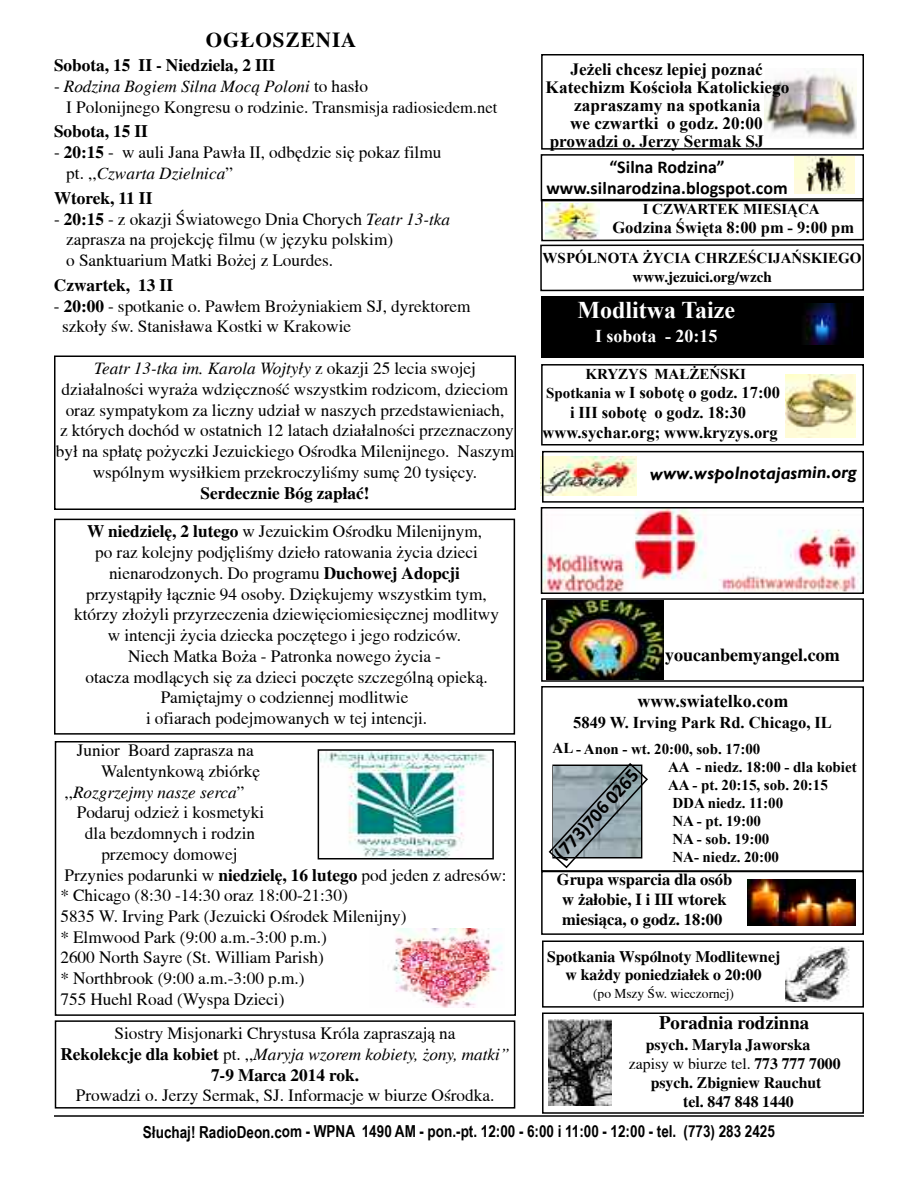
<style>
.page{position:relative;width:918px;height:1188px;background:#fff}
.page>*{position:absolute;margin:0;border:0;box-sizing:border-box;transform-origin:0 0}
.t1{font:700 24px "Times New Roman";color:#fff}
.t2{font:700 21px "Toronto";letter-spacing:.05em;color:#000}
.t3{font:700 19.5px "Calibri";color:#000}
.t4{font:700 18.75px "Toronto";color:#000}
.t5{font:700 18px/21.6px "Calibri";color:#000;text-align:center}
.t6{font:italic 700 18px "Gill Sans";letter-spacing:-.005em;color:#000}
.t7{font:700 18px "Toronto";color:#000}
.t8{font:700 18px "Times New Roman";color:#000}
.t9{font:700 18px "Times New Roman";color:#fff}
.t10{font:17.25px/20.7px "Toronto";color:#000}
.t11{font:700 17.25px "Times New Roman";color:#000}
.t12{font:700 17.25px "Toronto";color:#000}
.t13{font:italic 17.25px "Toronto";color:#000}
.t14{font:700 16.5px/19.8px "Times New Roman";color:#000;text-align:center}
.t15{font:700 16.5px "Arial Narrow";color:#000}
.t16{font:700 16.5px/19.8px "Toronto";color:#000;text-align:center}
.t17{font:700 15.75px/18px "Toronto";color:#000;text-align:center}
.t18{font:15.75px "Toronto";color:#000}
.t19{font:700 15px/18px "Times New Roman";color:#000}
.t20{font:700 15px "Toronto";color:#000}
.t21{font:13.5px "Toronto";color:#000}
.s1{font-style:italic}
.s2{font-size:16.5px}
.s3{font-weight:700}
.s4{font-style:normal}
.s5{font-size:15px}
</style>
<div class="page">
<hr style="left:54px;top:1115px;width:810px;height:2px;background:#000">
<div style="left:541px;top:54px;width:323px;height:96px;border:2px solid #000"></div>
<img style="left:764px;top:69px;width:92px;height:68px">
<div style="left:541px;top:296px;width:323px;height:62px;background:#000"></div>
<img style="left:549px;top:1020px;width:63px;height:86px">
<div style="left:541px;top:598px;width:323px;height:84px;border:2px solid #000"></div>
<svg style="left:540px;top:197px;width:324px;height:95px"></svg>
<div style="left:541px;top:364px;width:323px;height:82px;border:2px solid #000"></div>
<img style="left:785px;top:375px;width:70px;height:62px">
<div style="left:541px;top:154px;width:323px;height:47px;border:2px solid #000"></div>
<div style="left:793px;top:156px;width:63px;height:37px;background:#fffbd7"></div>
<img style="left:806px;top:156px;width:40px;height:36px">
<div style="left:542px;top:940px;width:322px;height:68px;border:2px solid #000"></div>
<img style="left:785px;top:946px;width:65px;height:55px">
<img style="left:805px;top:304px;width:45px;height:41px">
<img style="left:541px;top:456px;width:96px;height:40px">
<div style="left:542px;top:451px;width:322px;height:52px;border:2px solid #000"></div>
<div style="left:541px;top:686px;width:323px;height:186px;border:2px solid #000"></div>
<svg style="left:548px;top:763px;width:100px;height:106px"></svg>
<div style="left:541px;top:871px;width:323px;height:64px;border:2px solid #000"></div>
<img style="left:747px;top:879px;width:109px;height:46px">
<div style="left:542px;top:1012px;width:322px;height:102px;border:2px solid #000"></div>
<img style="left:544px;top:510px;width:317px;height:81px">
<div style="left:541px;top:507px;width:323px;height:87px;border:2px solid #000"></div>
<div style="left:55px;top:1020px;width:460px;height:89px;border:2px solid #000"></div>
<img style="left:547px;top:601px;width:117px;height:79px">
<div style="left:54px;top:519px;width:461px;height:216px;border:2px solid #000"></div>
<div style="left:55px;top:741px;width:461px;height:275px;border:2px solid #000"></div>
<img style="left:321px;top:752px;width:168px;height:104px">
<div style="left:318px;top:749px;width:176px;height:110px;border:2px solid #000"></div>
<div style="left:54px;top:356px;width:462px;height:154px;border:2px solid #000"></div>
<img style="left:392px;top:929px;width:111px;height:79px">
<p class="t2" style="left:206px;top:28px;width:152px">OG£OSZENIA</p>
<p class="t12" style="left:54px;top:56px;width:223px">Sobota, 15 II - Niedziela, 2 III</p>
<p class="t10" style="left:66px;top:76px;width:432px;text-indent:-12px">- <span class="s1">Rodzina Bogiem Silna Mocą Poloni</span> to hasło<br>I Polonijnego Kongresu o rodzinie. Transmisja <span class="s2">radiosiedem.net</span></p>
<p class="t12" style="left:54px;top:122px;width:95px">Sobota, 15 II</p>
<p class="t10" style="left:66px;top:142px;width:377px;text-indent:-12px">- <span class="s3">20:15</span> - w auli Jana Pawła II, odbędzie się pokaz filmu pt. ,,<span class="s1">Czwarta Dzielnica</span>”</p>
<p class="t12" style="left:54px;top:188px;width:100px">Wtorek, 11 II</p>
<p class="t10" style="left:66px;top:209px;width:385px;text-indent:-12px">- <span class="s3">20:15</span> - z okazji Światowego Dnia Chorych <span class="s1">Teatr 13-tka </span>zaprasza na projekcję filmu (w języku polskim)<br>o Sanktuarium Matki Bożej z Lourdes.</p>
<p class="t12" style="left:54px;top:275px;width:121px">Czwartek, 13 II</p>
<p class="t10" style="left:62px;top:295px;width:410px;text-indent:-8px">- <span class="s3">20:00</span> - spotkanie o. Pawłem Brożyniakiem SJ, dyrektorem szkoły św. Stanisława Kostki w Krakowie</p>
<p class="t10" style="left:56px;top:358px;width:460px;text-align:center"><span class="s1">Teatr 13-tka im. Karola Wojtyły</span> z okazji 25 lecia swojej działalności wyraża wdzięczność wszystkim rodzicom, dzieciom oraz sympatykom za liczny udział w naszych przedstawieniach,<br>z których dochód w ostatnich 12 latach działalności przeznaczony był na spłatę pożyczki Jezuickiego Ośrodka Milenijnego. Naszym wspólnym wysiłkiem przekroczyliśmy sumę 20 tysięcy.</p>
<p class="t12" style="left:200px;top:483px;width:171px">Serdecznie Bóg zapłać!</p>
<p class="t10" style="left:74px;top:521px;width:426px;text-align:center"><span class="s3">W niedzielę, 2 lutego</span> w Jezuickim Ośrodku Milenijnym,<br>po raz kolejny podjęliśmy dzieło ratowania życia dzieci nienarodzonych. Do programu <span class="s3">Duchowej Adopcji </span>przystąpiły łącznie 94 osoby. Dziękujemy wszystkim tym, którzy złożyli przyrzeczenia dziewięciomiesięcznej modlitwy w intencji życia dziecka poczętego i jego rodziców.<br>Niech Matka Boża - Patronka nowego życia -<br>otacza modlących się za dzieci poczęte szczególną opieką.<br>Pamiętajmy o codziennej modlitwie<br>i ofiarach podejmowanych w tej intencji.</p>
<p class="t10" style="left:77px;top:740px;width:179px">Junior Board zaprasza na</p>
<p class="t10" style="left:101px;top:760px;width:160px">Walentynkową zbiórkę</p>
<p class="t13" style="left:64px;top:782px;width:181px"><span class="s4">,,</span>Rozgrzejmy nasze serca<span class="s4">”</span></p>
<p class="t10" style="left:77px;top:802px;width:189px">Podaruj odzież i kosmetyki</p>
<p class="t10" style="left:85px;top:823px;width:172px">dla bezdomnych i rodzin</p>
<p class="t10" style="left:101px;top:843px;width:138px">przemocy domowej</p>
<p class="t10" style="left:64px;top:864px;width:444px">Przynies podarunki w <span class="s3">niedzielę, 16 lutego</span> pod jeden z adresów:</p>
<p class="t10" style="left:60px;top:885px;width:289px">* Chicago (8:30 -14:30 oraz 18:00-21:30)</p>
<p class="t10" style="left:60px;top:906px;width:348px">5835 W. Irving Park (Jezuicki Ośrodek Milenijny)</p>
<p class="t10" style="left:60px;top:926px;width:268px">* Elmwood Park (9:00 a.m.-3:00 p.m.)</p>
<p class="t10" style="left:60px;top:947px;width:265px">2600 North Sayre (St. William Parish)</p>
<p class="t10" style="left:60px;top:968px;width:246px">* Northbrook (9:00 a.m.-3:00 p.m.)</p>
<p class="t10" style="left:60px;top:989px;width:226px">755 Huehl Road (Wyspa Dzieci)</p>
<p class="t10" style="left:60px;top:1023px;width:451px;text-align:center">Siostry Misjonarki Chrystusa Króla zapraszają na<br><span class="s3">Rekolekcje dla kobiet</span> pt. ,,<span class="s1">Maryja wzorem kobiety, żony, matki”<br></span><span class="s3">7-9 Marca 2014 rok.</span></p>
<p class="t10" style="left:76px;top:1085px;width:420px">Prowadzi o. Jerzy Sermak, SJ. Informacje w biurze Ośrodka.</p>
<p class="t11" style="left:571px;top:59px;width:194px">Jeżeli chcesz lepiej poznać</p>
<p class="t11" style="left:546px;top:77px;width:245px">Katechizm Kościoła Katolickiego</p>
<p class="t11" style="left:574px;top:95px;width:188px">zapraszamy na spotkania</p>
<p class="t11" style="left:570px;top:113px;width:194px">we czwartki o godz. 20:00</p>
<p class="t11" style="left:550px;top:131px;width:215px">prowadzi o. Jerzy Sermak SJ</p>
<p class="t5" style="left:546px;top:157px;width:243px">“Silna Rodzina” www.silnarodzina.blogspot.com</p>
<p class="t19" style="left:643px;top:200px;width:178px">I CZWARTEK MIESIĄCA</p>
<p class="t14" style="left:612px;top:218px;width:243px">Godzina Święta 8:00 pm - 9:00 pm</p>
<p class="t19" style="left:543px;top:249px;width:320px">WSPÓLNOTA ŻYCIA CHRZEŚCIJAŃSKIEGO</p>
<p class="t20" style="left:633px;top:268px;width:141px">www.jezuici.org/wzch</p>
<h1 class="t1" style="left:577px;top:296px;width:159px">Modlitwa Taize</h1>
<p class="t9" style="left:595px;top:326px;width:124px">I sobota - 20:15</p>
<p class="t19" style="left:585px;top:365px;width:162px">KRYZYS MAŁŻEŃSKI</p>
<p class="t14" style="left:543px;top:383px;width:239px"><span class="s5">Spotkania w</span> I sobotę o godz. 17:00 i III sobotę o godz. 18:30 www.sychar.org; www.kryzys.org</p>
<p class="t6" style="left:650px;top:462px;width:208px">www.wspolnotajasmin.org</p>
<p class="t7" style="left:665px;top:644px;width:176px">youcanbemyangel.com</p>
<p class="t8" style="left:637px;top:691px;width:153px">www.swiatelko.com</p>
<p class="t14" style="left:573px;top:712px;width:260px">5849 W. Irving Park Rd. Chicago, IL</p>
<p class="t19" style="left:668px;top:740px;width:190px;text-indent:-115px">AL - Anon - wt. 20:00, sob. 17:00<br>AA - niedz. 18:00 - dla kobiet<br>AA - pt. 20:15, sob. 20:15<br>DDA niedz. 11:00<br>NA - pt. 19:00<br>NA - sob. 19:00</p>
<p class="t3" style="left:552px;top:851px;width:116px;rotate:-48deg">(773)706 0265</p>
<p class="t19" style="left:672px;top:848px;width:108px">NA- niedz. 20:00</p>
<p class="t16" style="left:557px;top:870px;width:177px">Grupa wsparcia dla osób w żałobie, I i III wtorek miesiąca, o godz. 18:00</p>
<p class="t17" style="left:547px;top:948px;width:235px">Spotkania Wspólnoty Modlitewnej w każdy poniedziałek o 20:00</p>
<p class="t21" style="left:593px;top:986px;width:142px">(po Mszy Św. wieczornej)</p>
<p class="t4" style="left:659px;top:1012px;width:151px">Poradnia rodzinna</p>
<p class="t17" style="left:646px;top:1035px;width:166px">psych. Maryla Jaworska</p>
<p class="t18" style="left:629px;top:1055px;width:213px">zapisy w biurze tel. <span class="s3">773 777 7000</span></p>
<p class="t17" style="left:651px;top:1074px;width:172px">psych. Zbigniew Rauchut</p>
<p class="t17" style="left:683px;top:1092px;width:112px">tel. 847 848 1440</p>
<p class="t15" style="left:143px;top:1122px;width:634px">Słuchaj! RadioDeon.com - WPNA 1490 AM - pon.-pt. 12:00 - 6:00 i 11:00 - 12:00 - tel. (773) 283 2425</p>
</div>
